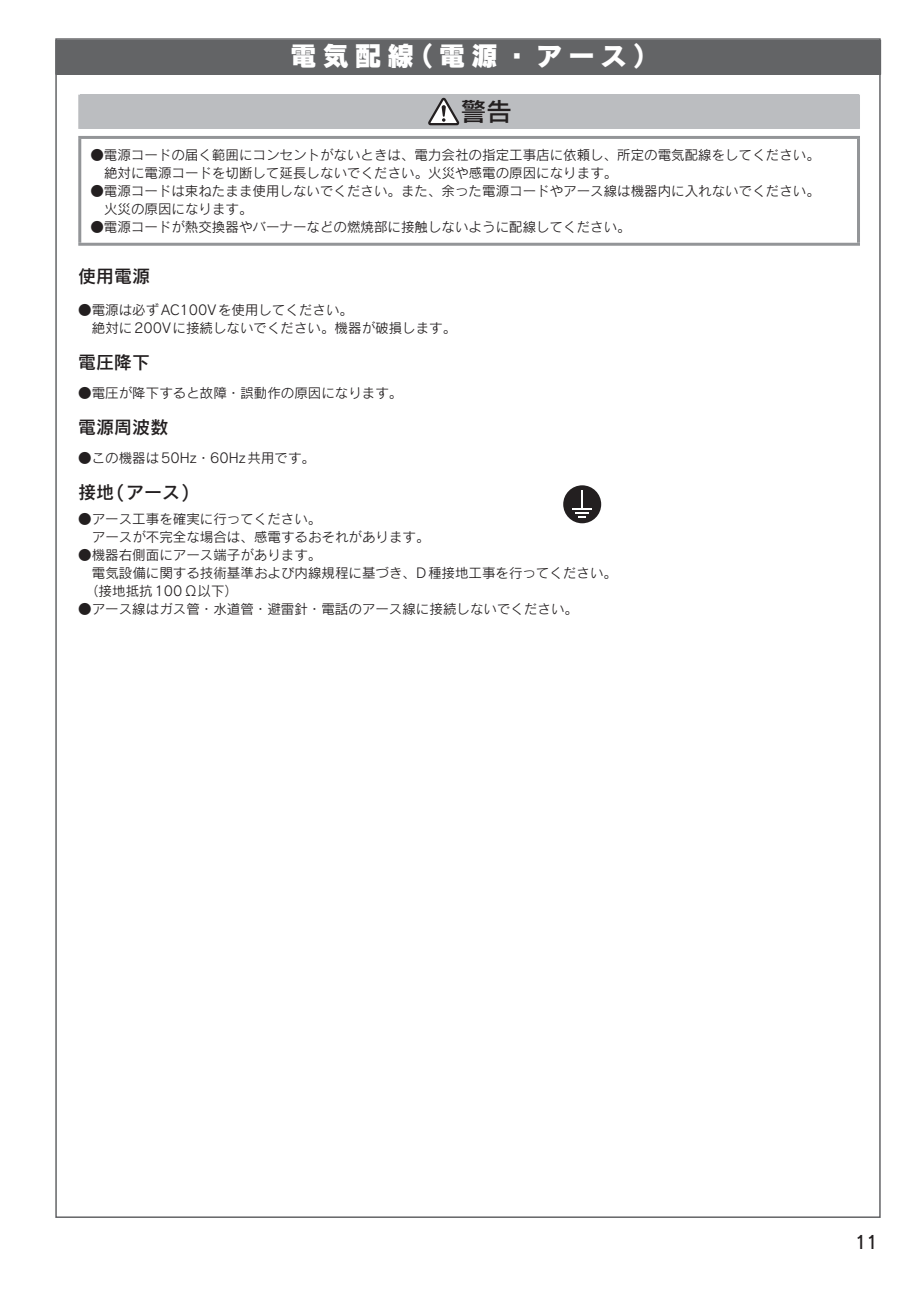
<style>
.page{position:relative;width:919px;height:1289px;background:#fff}
.page>*{position:absolute;margin:0;border:0;box-sizing:border-box;transform-origin:0 0}
.t1{font:27px "Rodin Pro EB 90 pv RKSJ H";letter-spacing:.2em;color:#fff}
.t2{font:25.5px "Rodin Pro DB 90 pv RKSJ H";color:#231f20}
.t3{font:18px "Rodin Pro DB 90 pv RKSJ H";color:#231f20}
.t4{font:18px "Rodin Pro DB 90 pv RKSJ H";color:#231f20;scale:.9 1}
.t5{font:13.5px/18px "Rodin Pro M 90 pv RKSJ H";color:#231f20}
</style>
<div class="page">
<div style="left:56px;top:41px;width:824px;height:34px;background:#636466"></div>
<hr style="left:55px;top:40px;width:826px;height:1px;background:#636466">
<hr style="left:55px;top:41px;width:2px;height:34px;background:#636466">
<hr style="left:879px;top:41px;width:2px;height:34px;background:#636466">
<div style="left:80px;top:95px;width:778px;height:34px;background:#bbbdc0"></div>
<hr style="left:78px;top:95px;width:3px;height:34px;background:#bbbdc0">
<hr style="left:856px;top:95px;width:3px;height:34px;background:#bbbdc0">
<hr style="left:78px;top:136px;width:781px;height:3px;background:#939598">
<hr style="left:78px;top:139px;width:3px;height:104px;background:#939598">
<hr style="left:78px;top:243px;width:781px;height:3px;background:#939598">
<hr style="left:856px;top:139px;width:3px;height:104px;background:#939598">
<svg style="left:428px;top:97px;width:32px;height:29px"></svg>
<div style="left:563px;top:485px;width:38px;height:38px;background:#231f20;border-radius:50%"></div>
<svg style="left:572px;top:490px;width:19px;height:28px"></svg>
<h1 class="t1" style="left:290px;top:46px;width:371px">電気配線（電源・アース）</h1>
<h2 class="t2" style="left:461px;top:102px;width:52px">警告</h2>
<p class="t5" style="left:104px;top:148px;width:717px;text-indent:-14px">●電源コードの届く範囲にコンセントがないときは、電力会社の指定工事店に依頼し、所定の電気配線をしてください。絶対に電源コードを切断して延長しないでください。火災や感電の原因になります。</p>
<p class="t5" style="left:104px;top:184px;width:717px;text-indent:-14px">●電源コードは束ねたまま使用しないでください。また、余った電源コードやアース線は機器内に入れないでください。火災の原因になります。</p>
<p class="t5" style="left:90px;top:220px;width:542px">●電源コードが熱交換器やバーナーなどの燃焼部に接触しないように配線してください。</p>
<h3 class="t3" style="left:78px;top:269px;width:74px">使用電源</h3>
<p class="t5" style="left:92px;top:302px;width:366px;text-indent:-14px">●電源は必ずAC100Vを使用してください。<br>絶対に200Vに接続しないでください。機器が破損します。</p>
<h3 class="t3" style="left:78px;top:355px;width:74px">電圧降下</h3>
<p class="t5" style="left:78px;top:386px;width:325px">●電圧が降下すると故障・誤動作の原因になります。</p>
<h3 class="t3" style="left:78px;top:420px;width:92px">電源周波数</h3>
<p class="t5" style="left:78px;top:451px;width:238px">●この機器は50Hz・60Hz共用です。</p>
<h3 class="t3" style="left:78px;top:485px;width:113px">接地(アース)</h3>
<p class="t5" style="left:92px;top:511px;width:339px;text-indent:-14px">●アース工事を確実に行ってください。　<br>アースが不完全な場合は、感電するおそれがあります。</p>
<p class="t5" style="left:78px;top:547px;width:244px">●機器右側面にアース端子があります。</p>
<p class="t5" style="left:92px;top:565px;width:526px">電気設備に関する技術基準および内線規程に基づき、D種接地工事を行ってください。</p>
<p class="t5" style="left:85px;top:583px;width:154px">（接地抵抗100Ω以下）</p>
<p class="t5" style="left:78px;top:601px;width:501px">●アース線はガス管・水道管・避雷針・電話のアース線に接続しないでください。</p>
<h3 class="t4" style="left:855px;top:1235px;width:26px">11</h3>
</div>
